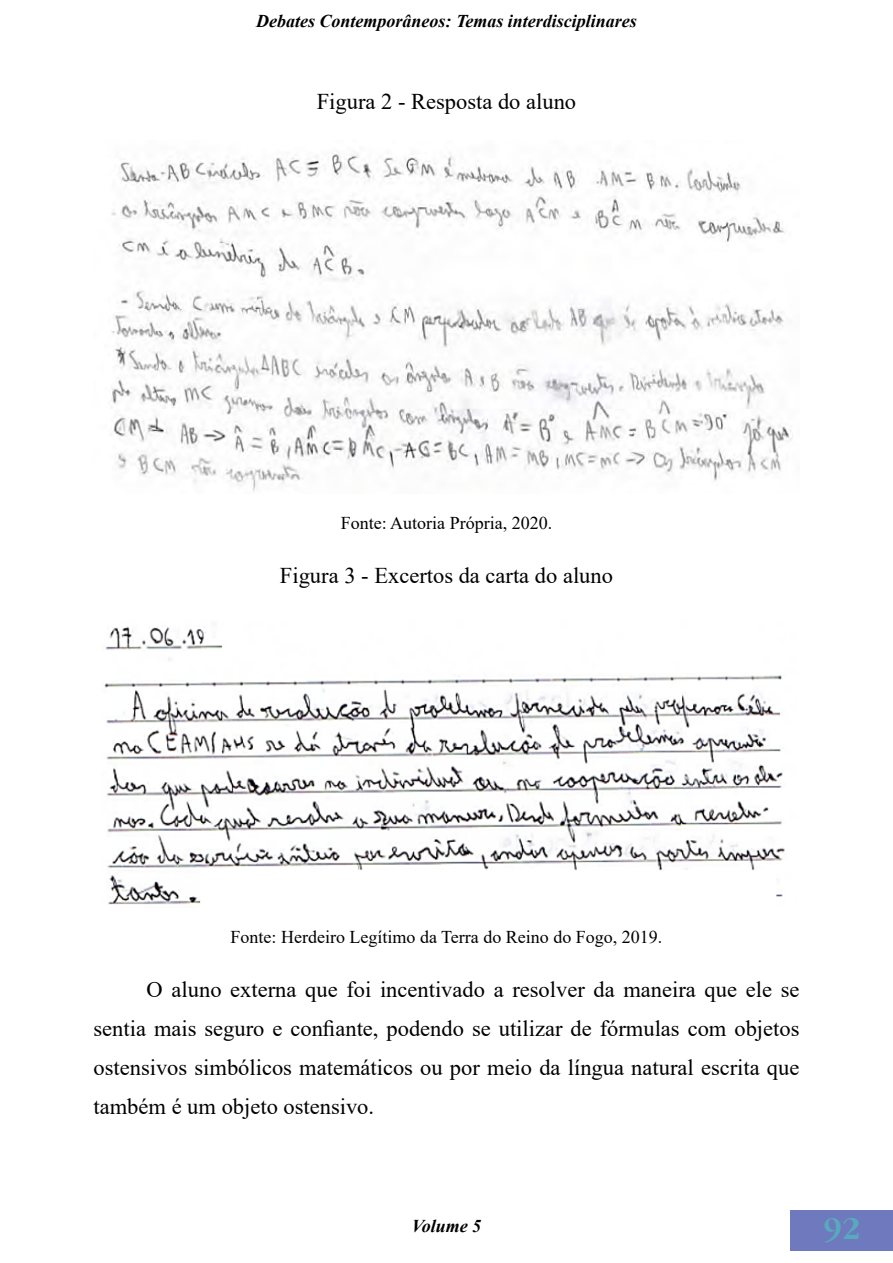
<style>
.page{position:relative;width:893px;height:1263px;background:#fff}
.page>*{position:absolute;margin:0;border:0;box-sizing:border-box;transform-origin:0 0}
.t1{font:900 33px "Garamond Black S Si";color:#57a9bc}
.t2{font:22.5px/39px "Times New Roman";color:#000;text-align:justify}
.t3{font:18px "Times New Roman";color:#000}
.t4{font:italic 700 18px "Times New Roman";color:#000}
</style>
<div class="page">
<div style="left:791px;top:1210px;width:102px;height:40px;background:#6f79bd"></div>
<img style="left:111px;top:152px;width:682px;height:340px">
<img style="left:104px;top:626px;width:681px;height:279px">
<p class="t4" style="left:256px;top:8px;width:382px">Debates Contemporâneos: Temas interdisciplinares</p>
<p class="t2" style="left:317px;top:81px;width:261px">Figura 2 - Resposta do aluno</p>
<p class="t3" style="left:341px;top:510px;width:213px">Fonte: Autoria Própria, 2020.</p>
<p class="t2" style="left:280px;top:555px;width:335px">Figura 3 - Excertos da carta do aluno</p>
<p class="t3" style="left:231px;top:924px;width:433px">Fonte: Herdeiro Legítimo da Terra do Reino do Fogo, 2019.</p>
<p class="t2" style="left:94px;top:969px;width:707px;text-indent:53px">O aluno externa que foi incentivado a resolver da maneira que ele se sentia mais seguro e confiante, podendo se utilizar de fórmulas com objetos ostensivos simbólicos matemáticos ou por meio da língua natural escrita que também é um objeto ostensivo.</p>
<p class="t4" style="left:412px;top:1213px;width:71px">Volume 5</p>
<h1 class="t1" style="left:823px;top:1210px;width:38px">92</h1>
</div>
